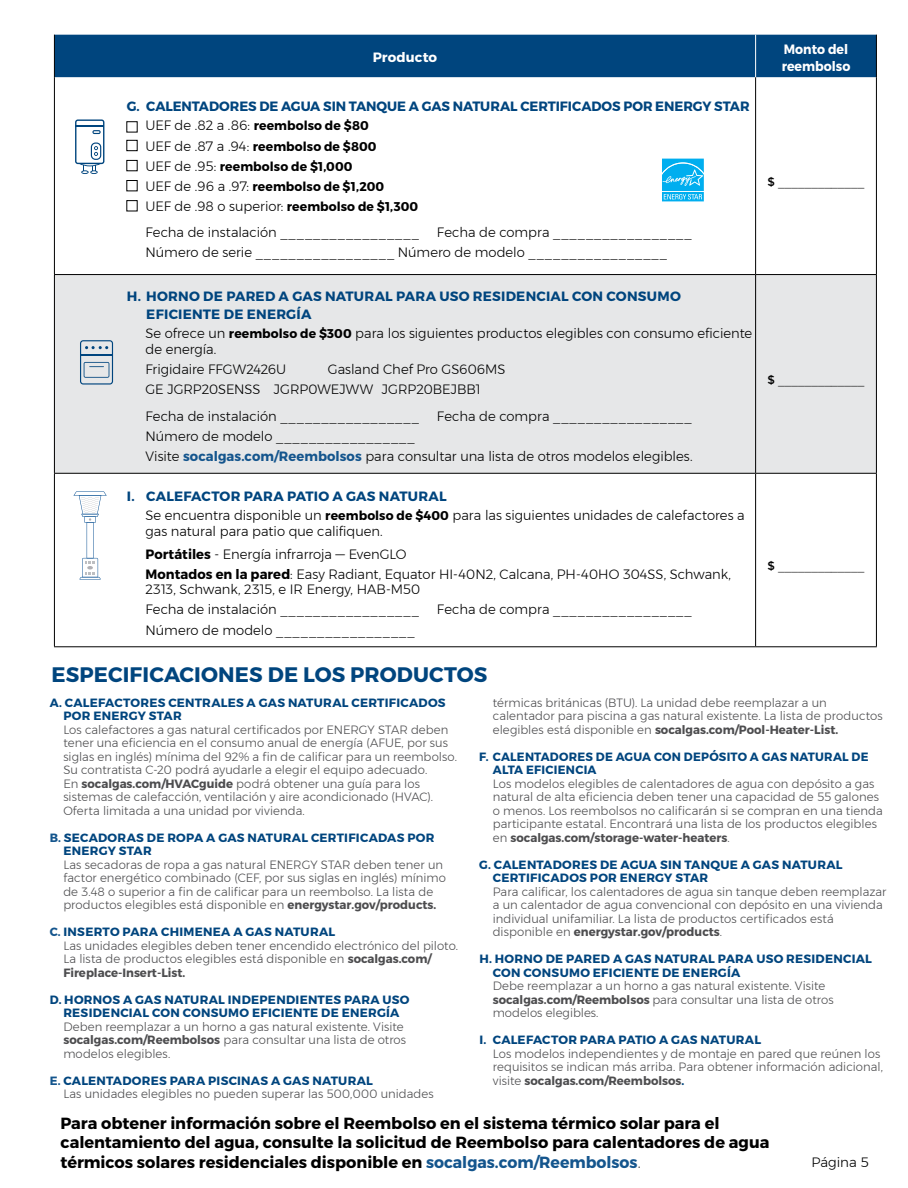
<style>
.page{position:relative;width:908px;height:1188px;background:#fff}
.page>*{position:absolute;margin:0;border:0;box-sizing:border-box;transform-origin:0 0}
.t1{font:700 21px "Montserrat";letter-spacing:.005em;color:#00457e}
.t2{font:700 16.2px/19.4px "Montserrat";letter-spacing:-.005em;color:#000}
.t3{font:300 13.5px/20.1px "Montserrat";color:#000}
.t4{font:700 13.5px/18.5px "Montserrat";letter-spacing:.005em;color:#00457e}
.t5{font:700 13.5px/16.2px "Montserrat";color:#fff;scale:.93 1}
.t6{font:700 13.5px "Montserrat";color:#fff}
.t7{font:700 12.75px/20.1px "Montserrat";letter-spacing:.005em;color:#000}
.t8{font:300 12px/13.5px "Montserrat";letter-spacing:.005em;color:#4d4d4f}
.t9{font:700 12px/13.5px "Montserrat";letter-spacing:.02em;color:#00457e}
.t10{font:300 12px "Montserrat";color:#000}
.s1{font-weight:300;font-size:13.5px}
.s2{font-weight:700;font-size:12.75px}
.s3{font-weight:400}
.s4{font-weight:300;color:#000}
.s5{font-size:12.75px;color:#000}
.s6{font-weight:700;color:#14558d}
.s7{font-weight:700;color:#00457e}
.s8{font-weight:700}
.s9{color:#14558d}
.s10{font-weight:300;color:#4d4d4f}
</style>
<div class="page">
<div style="left:55px;top:35px;width:820px;height:42px;background:#00457e"></div>
<div style="left:55px;top:275px;width:820px;height:198px;background:#e6e7e8"></div>
<hr style="left:54px;top:35px;width:1px;height:42px;background:#000">
<hr style="left:875px;top:35px;width:1px;height:42px;background:#000">
<hr style="left:54px;top:77px;width:1px;height:197px;background:#000">
<hr style="left:755px;top:77px;width:1px;height:197px;background:#000">
<hr style="left:875px;top:77px;width:1px;height:197px;background:#000">
<hr style="left:54px;top:274px;width:701px;height:1px;background:#000">
<hr style="left:54px;top:275px;width:1px;height:198px;background:#000">
<hr style="left:54px;top:473px;width:701px;height:1px;background:#000">
<hr style="left:54px;top:474px;width:1px;height:172px;background:#000">
<hr style="left:54px;top:646px;width:701px;height:1px;background:#000">
<hr style="left:755px;top:274px;width:121px;height:1px;background:#000">
<hr style="left:755px;top:275px;width:1px;height:198px;background:#000">
<hr style="left:875px;top:275px;width:1px;height:198px;background:#000">
<hr style="left:755px;top:473px;width:121px;height:1px;background:#000">
<hr style="left:755px;top:474px;width:1px;height:172px;background:#000">
<hr style="left:875px;top:474px;width:1px;height:172px;background:#000">
<hr style="left:755px;top:646px;width:121px;height:1px;background:#000">
<hr style="left:755px;top:35px;width:1px;height:42px;background:#fff">
<div style="left:126px;top:140px;width:11px;height:11px;border:1px solid #000"></div>
<div style="left:126px;top:160px;width:11px;height:11px;border:1px solid #000"></div>
<div style="left:126px;top:180px;width:11px;height:11px;border:1px solid #000"></div>
<div style="left:126px;top:200px;width:11px;height:11px;border:1px solid #000"></div>
<svg style="left:75px;top:119px;width:29px;height:55px"></svg>
<svg style="left:662px;top:158px;width:42px;height:1px"></svg>
<svg style="left:662px;top:159px;width:42px;height:43px;background:#2ebcf1"></svg>
<svg style="left:73px;top:492px;width:34px;height:88px"></svg>
<svg style="left:80px;top:340px;width:33px;height:45px"></svg>
<p class="t6" style="left:372px;top:49px;width:66px">Producto</p>
<p class="t5" style="left:781px;top:42px;width:75px">Monto del reembolso</p>
<p class="t4" style="left:127px;top:98px;width:624px">G. CALENTADORES DE AGUA SIN TANQUE A GAS NATURAL CERTIFICADOS POR ENERGY STAR</p>
<p class="t7" style="left:145px;top:116px;width:240px"><span class="s1">UEF de .82 a .86:</span> reembolso de $80<br><span class="s1">UEF de .87 a .94:</span> reembolso de $800<br><span class="s1">UEF de .95:</span> reembolso de $1,000<br><span class="s1">UEF de .96 a .97:</span> reembolso de $1,200</p>
<p class="t3" style="left:145px;top:193px;width:275px;line-height:26.1px">UEF de .98 o superior: <span class="s2">reembolso de $1,300<br></span>Fecha de instalación _________________</p>
<p class="t10" style="left:767px;top:172px;width:98px"><span class="s3">$</span> _____________</p>
<p class="t3" style="left:145px;top:222px;width:547px;text-indent:291px">Fecha de compra _________________<br>Número de serie _________________ Número de modelo _________________</p>
<p class="t4" style="left:145px;top:287px;width:608px;text-indent:-19px">H. HORNO DE PARED A GAS NATURAL PARA USO RESIDENCIAL CON CONSUMO<br>EFICIENTE DE ENERGÍA<br><span class="s4">Se ofrece un</span> <span class="s5">reembolso de $300</span> <span class="s4">para los siguientes productos elegibles con consumo eficiente</span></p>
<p class="t3" style="left:145px;top:339px;width:142px">de energía.<br>Frigidaire FFGW2426U</p>
<p class="t3" style="left:145px;top:359px;width:361px;text-indent:182px">Gasland Chef Pro GS606MS<br>GE JGRP20SENSS JGRP0WEJWW JGRP20BEJBB1</p>
<p class="t3" style="left:145px;top:406px;width:275px">Fecha de instalación _________________</p>
<p class="t3" style="left:437px;top:406px;width:256px">Fecha de compra _________________</p>
<p class="t3" style="left:145px;top:426px;width:548px">Número de modelo _________________<br>Visite <span class="s6">socalgas.com/Reembolsos</span> para consultar una lista de otros modelos elegibles.</p>
<p class="t3" style="left:145px;top:487px;width:600px;line-height:19px;text-indent:-19px"><span class="s7">I. CALEFACTOR PARA PATIO A GAS NATURAL<br></span>Se encuentra disponible un <span class="s2">reembolso de $400</span> para las siguientes unidades de calefactores a</p>
<p class="t3" style="left:145px;top:520px;width:262px;line-height:22.5px">gas natural para patio que califiquen.<br><span class="s8">Portátiles</span> - Energía infrarroja — EvenGLO</p>
<p class="t3" style="left:145px;top:566px;width:587px;line-height:15.8px"><span class="s8">Montados en la pared</span>: Easy Radiant, Equator HI-40N2, Calcana, PH-40HO 304SS, Schwank,<br>2313, Schwank, 2315, e IR Energy, HAB-M50</p>
<p class="t3" style="left:145px;top:599px;width:275px">Fecha de instalación _________________</p>
<p class="t3" style="left:437px;top:599px;width:256px">Fecha de compra _________________</p>
<p class="t3" style="left:145px;top:619px;width:270px">Número de modelo _________________</p>
<h1 class="t1" style="left:52px;top:662px;width:437px">ESPECIFICACIONES DE LOS PRODUCTOS</h1>
<p class="t10" style="left:767px;top:371px;width:98px"><span class="s3">$</span> _____________</p>
<p class="t10" style="left:767px;top:557px;width:98px"><span class="s3">$</span> _____________</p>
<p class="t9" style="left:63px;top:696px;width:383px;text-indent:-14px">A. CALEFACTORES CENTRALES A GAS NATURAL CERTIFICADOS<br>POR ENERGY STAR</p>
<p class="t8" style="left:63px;top:722px;width:395px">Los calefactores a gas natural certificados por ENERGY STAR deben tener una eficiencia en el consumo anual de energía (AFUE, por sus siglas en inglés) mínima del 92% a fin de calificar para un reembolso.<br>Su contratista C-20 podrá ayudarle a elegir el equipo adecuado.<br>En <span class="s8">socalgas.com/HVACguide</span> podrá obtener una guía para los sistemas de calefacción, ventilación y aire acondicionado (HVAC).<br>Oferta limitada a una unidad por vivienda.</p>
<p class="t9" style="left:63px;top:831px;width:372px;text-indent:-14px"><span class="s9">B.</span> SECADORAS DE ROPA A GAS NATURAL CERTIFICADAS POR<br>ENERGY STAR</p>
<p class="t8" style="left:63px;top:857px;width:384px">Las secadoras de ropa a gas natural ENERGY STAR deben tener un factor energético combinado (CEF, por sus siglas en inglés) mínimo de 3.48 o superior a fin de calificar para un reembolso. La lista de productos elegibles está disponible en <span class="s8">energystar.gov/products.</span></p>
<p class="t8" style="left:63px;top:925px;width:396px;text-indent:-14px"><span class="s6">C.</span> <span class="s7">INSERTO PARA CHIMENEA A GAS NATURAL<br></span>Las unidades elegibles deben tener encendido electrónico del piloto.<br>La lista de productos elegibles está disponible en <span class="s8">socalgas.com/ Fireplace-Insert-List.</span></p>
<p class="t9" style="left:50px;top:993px;width:361px;text-align:center">D. HORNOS A GAS NATURAL INDEPENDIENTES PARA USO<br>RESIDENCIAL CON CONSUMO EFICIENTE DE ENERGÍA</p>
<p class="t8" style="left:63px;top:1019px;width:344px">Deben reemplazar a un horno a gas natural existente. Visite <span class="s8">socalgas.com/Reembolsos</span> para consultar una lista de otros modelos elegibles.</p>
<p class="t8" style="left:63px;top:1073px;width:372px;text-indent:-14px"><span class="s6">E.</span> <span class="s7">CALENTADORES PARA PISCINAS A GAS NATURAL<br></span>Las unidades elegibles no pueden superar las 500,000 unidades</p>
<p class="t8" style="left:492px;top:695px;width:391px">térmicas británicas (BTU). La unidad debe reemplazar a un calentador para piscina a gas natural existente. La lista de productos elegibles está disponible en <span class="s8">socalgas.com/Pool-Heater-List.</span></p>
<p class="t9" style="left:492px;top:750px;width:377px;text-indent:-14px">F. CALENTADORES DE AGUA CON DEPÓSITO A GAS NATURAL DE<br>ALTA EFICIENCIA</p>
<p class="t8" style="left:492px;top:776px;width:391px">Los modelos elegibles de calentadores de agua con depósito a gas natural de alta eficiencia deben tener una capacidad de 55 galones o menos. Los reembolsos no calificarán si se compran en una tienda participante estatal. Encontrará una lista de los productos elegibles en <span class="s8">socalgas.com/storage-water-heaters</span>.</p>
<p class="t9" style="left:492px;top:858px;width:351px;text-indent:-14px">G. CALENTADORES DE AGUA SIN TANQUE A GAS NATURAL<br>CERTIFICADOS POR ENERGY STAR</p>
<p class="t8" style="left:492px;top:884px;width:395px">Para calificar, los calentadores de agua sin tanque deben reemplazar a un calentador de agua convencional con depósito en una vivienda individual unifamiliar. La lista de productos certificados está disponible en <span class="s8">energystar.gov/products</span>.</p>
<p class="t9" style="left:492px;top:952px;width:380px;text-indent:-14px">H. HORNO DE PARED A GAS NATURAL PARA USO RESIDENCIAL<br>CON CONSUMO EFICIENTE DE ENERGÍA</p>
<p class="t8" style="left:492px;top:979px;width:342px">Debe reemplazar a un horno a gas natural existente. Visite <span class="s8">socalgas.com/Reembolsos</span> para consultar una lista de otros modelos elegibles.</p>
<p class="t9" style="left:479px;top:1033px;width:283px">I. CALEFACTOR PARA PATIO A GAS NATURAL</p>
<p class="t8" style="left:492px;top:1046px;width:391px">Los modelos independientes y de montaje en pared que reúnen los requisitos se indican más arriba. Para obtener información adicional, visite <span class="s8">socalgas.com/Reembolsos</span><span class="s7">.</span></p>
<p class="t2" style="left:60px;top:1114px;width:710px">Para obtener información sobre el Reembolso en el sistema térmico solar para el calentamiento del agua, consulte la solicitud de Reembolso para calentadores de agua térmicos solares residenciales disponible en <span class="s9">socalgas.com/Reembolsos</span><span class="s10">.</span></p>
<p class="t3" style="left:811px;top:1152px;width:59px">Página 5</p>
</div>
